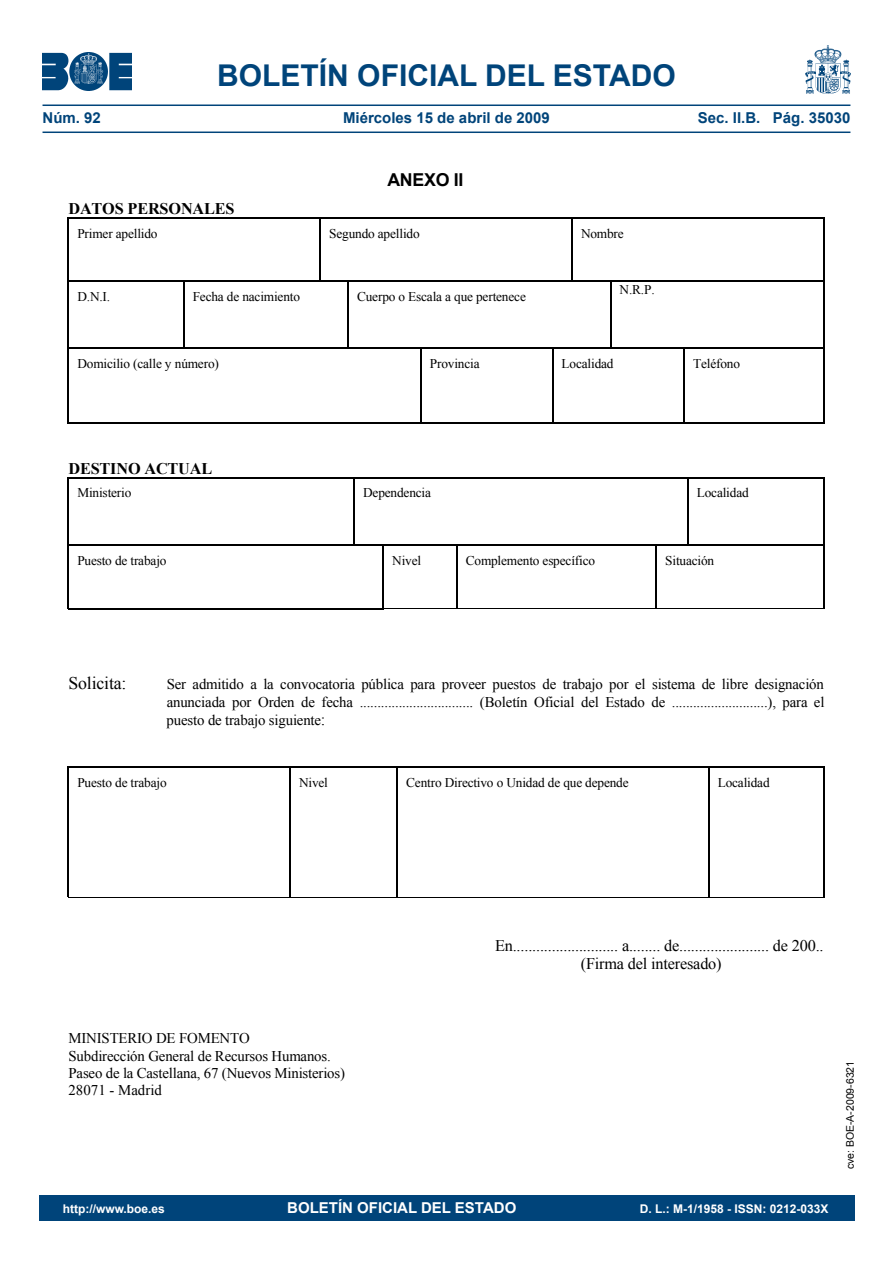
<style>
.page{position:relative;width:893px;height:1263px;background:#fff}
.page>*{position:absolute;margin:0;border:0;box-sizing:border-box;transform-origin:0 0}
.BOE{font:700 30px "Arial";color:#00447a}
.t1{font:17.7px "Times New Roman";letter-spacing:-.01em;color:#000}
.t2{font:700 17.7px "Arial";letter-spacing:-.015em;color:#000}
.t3{font:16.2px/18.9px "Times New Roman";letter-spacing:-.01em;color:#000}
.t4{font:700 16.2px "Times New Roman";letter-spacing:-.01em;color:#000}
.FECHA_NUMBOE{font:700 15px "Arial";color:#00447a}
.t5{font:700 15px "Arial";color:#fff}
.t6{font:14.85px/17.4px "Times New Roman";letter-spacing:-.01em;color:#000;text-align:justify}
.t7{font:13.35px "Times New Roman";letter-spacing:-.01em;color:#000}
.t8{font:700 12px "Arial";color:#fff}
.t9{font:10.5px "Arial";color:#000}
.s1{font-size:16.2px}
</style>
<div class="page">
<img style="left:43px;top:53px;width:89px;height:37px">
<img style="left:805px;top:46px;width:45px;height:47px">
<hr style="left:43px;top:104px;width:807px;height:2px;background:#00447a">
<hr style="left:43px;top:132px;width:807px;height:1px;background:#00447a">
<hr style="left:68px;top:218px;width:252px;height:1px;background:#000">
<hr style="left:321px;top:218px;width:251px;height:1px;background:#000">
<hr style="left:573px;top:218px;width:251px;height:1px;background:#000">
<hr style="left:68px;top:219px;width:1px;height:61px;background:#000">
<hr style="left:320px;top:219px;width:1px;height:61px;background:#000">
<hr style="left:572px;top:219px;width:1px;height:61px;background:#000">
<hr style="left:824px;top:219px;width:1px;height:61px;background:#000">
<hr style="left:69px;top:280px;width:114px;height:1px;background:#000">
<hr style="left:184px;top:280px;width:164px;height:1px;background:#000">
<hr style="left:349px;top:280px;width:261px;height:1px;background:#000">
<hr style="left:611px;top:280px;width:213px;height:1px;background:#000">
<hr style="left:68px;top:281px;width:1px;height:67px;background:#000">
<hr style="left:183px;top:281px;width:1px;height:67px;background:#000">
<hr style="left:348px;top:281px;width:1px;height:67px;background:#000">
<hr style="left:610px;top:281px;width:1px;height:67px;background:#000">
<hr style="left:824px;top:281px;width:1px;height:67px;background:#000">
<hr style="left:69px;top:348px;width:351px;height:1px;background:#000">
<hr style="left:421px;top:348px;width:131px;height:1px;background:#000">
<hr style="left:553px;top:348px;width:131px;height:1px;background:#000">
<hr style="left:685px;top:348px;width:139px;height:1px;background:#000">
<hr style="left:68px;top:349px;width:1px;height:75px;background:#000">
<hr style="left:68px;top:422px;width:352px;height:2px;background:#000">
<hr style="left:420px;top:349px;width:1px;height:75px;background:#000">
<hr style="left:421px;top:422px;width:131px;height:2px;background:#000">
<hr style="left:552px;top:349px;width:1px;height:75px;background:#000">
<hr style="left:553px;top:422px;width:131px;height:2px;background:#000">
<hr style="left:684px;top:349px;width:1px;height:75px;background:#000">
<hr style="left:685px;top:422px;width:139px;height:2px;background:#000">
<hr style="left:824px;top:349px;width:1px;height:75px;background:#000">
<hr style="left:68px;top:477px;width:286px;height:1px;background:#000">
<hr style="left:355px;top:477px;width:332px;height:1px;background:#000">
<hr style="left:688px;top:477px;width:136px;height:1px;background:#000">
<hr style="left:68px;top:478px;width:1px;height:66px;background:#000">
<hr style="left:354px;top:478px;width:1px;height:66px;background:#000">
<hr style="left:687px;top:478px;width:1px;height:66px;background:#000">
<hr style="left:824px;top:478px;width:1px;height:66px;background:#000">
<hr style="left:69px;top:544px;width:314px;height:1px;background:#000">
<hr style="left:384px;top:544px;width:72px;height:1px;background:#000">
<hr style="left:457px;top:544px;width:199px;height:1px;background:#000">
<hr style="left:657px;top:544px;width:167px;height:1px;background:#000">
<hr style="left:68px;top:545px;width:1px;height:64px;background:#000">
<hr style="left:68px;top:608px;width:315px;height:1px;background:#000">
<hr style="left:383px;top:545px;width:1px;height:64px;background:#000">
<hr style="left:384px;top:608px;width:72px;height:1px;background:#000">
<hr style="left:456px;top:545px;width:1px;height:63px;background:#000">
<hr style="left:456px;top:608px;width:200px;height:1px;background:#000">
<hr style="left:656px;top:545px;width:1px;height:63px;background:#000">
<hr style="left:656px;top:608px;width:168px;height:1px;background:#000">
<hr style="left:824px;top:545px;width:1px;height:64px;background:#000">
<hr style="left:68px;top:766px;width:222px;height:1px;background:#000">
<hr style="left:291px;top:766px;width:106px;height:1px;background:#000">
<hr style="left:398px;top:766px;width:310px;height:1px;background:#000">
<hr style="left:709px;top:766px;width:115px;height:1px;background:#000">
<hr style="left:68px;top:768px;width:1px;height:129px;background:#000">
<hr style="left:68px;top:897px;width:222px;height:1px;background:#000">
<hr style="left:290px;top:768px;width:1px;height:129px;background:#000">
<hr style="left:290px;top:897px;width:107px;height:1px;background:#000">
<hr style="left:397px;top:768px;width:1px;height:129px;background:#000">
<hr style="left:397px;top:897px;width:311px;height:1px;background:#000">
<hr style="left:708px;top:768px;width:1px;height:129px;background:#000">
<hr style="left:708px;top:897px;width:116px;height:1px;background:#000">
<hr style="left:824px;top:768px;width:1px;height:130px;background:#000">
<div style="left:39px;top:1195px;width:815px;height:25px;background:#00447a"></div>
<p class="BOE" style="left:217px;top:55px;width:460px">BOLETÍN OFICIAL DEL ESTADO</p>
<p class="FECHA_NUMBOE" style="left:43px;top:108px;width:60px">Núm. 92</p>
<p class="FECHA_NUMBOE" style="left:343px;top:108px;width:208px">Miércoles 15 de abril de 2009</p>
<p class="FECHA_NUMBOE" style="left:698px;top:108px;width:154px">Sec. II.B. Pág. 35030</p>
<p class="t2" style="left:387px;top:168px;width:78px">ANEXO II</p>
<p class="t4" style="left:68px;top:198px;width:168px">DATOS PERSONALES</p>
<p class="t7" style="left:77px;top:225px;width:82px">Primer apellido</p>
<p class="t7" style="left:329px;top:225px;width:92px">Segundo apellido</p>
<p class="t7" style="left:581px;top:225px;width:44px">Nombre</p>
<p class="t7" style="left:77px;top:287px;width:34px">D.N.I.</p>
<p class="t7" style="left:193px;top:287px;width:109px">Fecha de nacimiento</p>
<p class="t7" style="left:357px;top:287px;width:170px">Cuerpo o Escala a que pertenece</p>
<p class="t7" style="left:620px;top:280px;width:37px">N.R.P.</p>
<p class="t7" style="left:77px;top:355px;width:143px">Domicilio (calle y número)</p>
<p class="t7" style="left:430px;top:355px;width:51px">Provincia</p>
<p class="t7" style="left:562px;top:355px;width:54px">Localidad</p>
<p class="t7" style="left:693px;top:355px;width:48px">Teléfono</p>
<p class="t4" style="left:68px;top:457px;width:145px">DESTINO ACTUAL</p>
<p class="t7" style="left:77px;top:484px;width:56px">Ministerio</p>
<p class="t7" style="left:363px;top:484px;width:69px">Dependencia</p>
<p class="t7" style="left:697px;top:484px;width:54px">Localidad</p>
<p class="t7" style="left:77px;top:551px;width:91px">Puesto de trabajo</p>
<p class="t7" style="left:392px;top:551px;width:30px">Nivel</p>
<p class="t7" style="left:466px;top:551px;width:131px">Complemento específico</p>
<p class="t7" style="left:665px;top:551px;width:51px">Situación</p>
<p class="t1" style="left:68px;top:671px;width:59px">Solicita:</p>
<p class="t6" style="left:167px;top:674px;width:659px;line-height:18.3px">Ser admitido a la convocatoria pública para proveer puestos de trabajo por el sistema de libre designación anunciada por Orden de fecha ................................ (Boletín Oficial del Estado de ...........................), para el puesto de trabajo siguiente<span class="s1">:</span></p>
<p class="t7" style="left:77px;top:773px;width:91px">Puesto de trabajo</p>
<p class="t7" style="left:299px;top:773px;width:30px">Nivel</p>
<p class="t7" style="left:406px;top:773px;width:224px">Centro Directivo o Unidad de que depende</p>
<p class="t7" style="left:718px;top:773px;width:54px">Localidad</p>
<p class="t3" style="left:581px;top:935px;width:244px;text-indent:-86px">En........................... a........ de....................... de 200.. (Firma del interesado)</p>
<p class="t6" style="left:68px;top:1029px;width:278px;text-align:left">MINISTERIO DE FOMENTO<br>Subdirección General de Recursos Humanos.<br>Paseo de la Castellana, 67 (Nuevos Ministerios)<br>28071 - Madrid</p>
<p class="t8" style="left:63px;top:1201px;width:104px">http://www.boe.es</p>
<p class="t5" style="left:287px;top:1198px;width:231px">BOLETÍN OFICIAL DEL ESTADO</p>
<p class="t8" style="left:640px;top:1201px;width:190px">D. L.: M-1/1958 - ISSN: 0212-033X</p>
<p class="t9" style="left:843px;top:1169px;width:110px;rotate:-90deg">cve: BOE-A-2009-6321</p>
</div>
